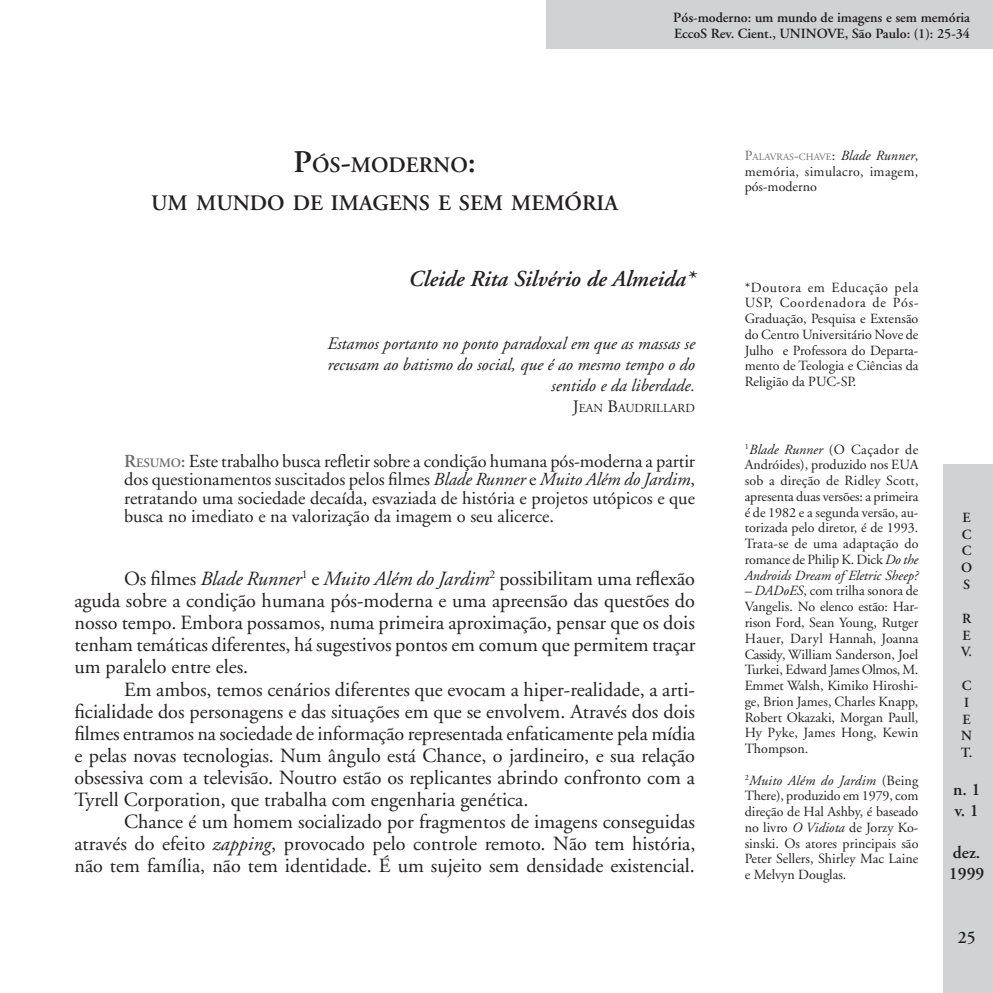
<style>
.page{position:relative;width:993px;height:993px;background:#fff}
.page>*{position:absolute;margin:0;border:0;box-sizing:border-box;transform-origin:0 0}
.t1{font:italic 600 22.75px "Adobe Garamond";color:#231f20}
.t2{font:600 22.05px/37.8px "Adobe Garamond";color:#231f20;text-align:center}
.t3{font:20.12px/22.1px "Adobe Garamond";color:#231f20;text-align:justify}
.t4{font:18.38px/18.4px "Adobe Garamond";color:#231f20;text-align:justify}
.t5{font:italic 17.5px/21px "Adobe Garamond";color:#231f20;text-align:right}
.t6{font:600 17.5px/21px "Adobe Garamond";color:#231f20}
.t7{font:14px/15.8px "Adobe Garamond";color:#231f20;text-align:justify}
.t8{font:600 14px/16.8px "Adobe Garamond";color:#231f20;text-align:justify}
.t9{font:14px/15.8px "Adobe Garamond";letter-spacing:.025em;color:#231f20}
.t10{font:12.25px "Adobe Garamond";color:#231f20}
.t11{font:9.8px "Adobe Garamond";letter-spacing:.01em;color:#6c6d70}
.s1{font-size:31.5px}
.s2{font-size:14px}
.s3{font-size:14px;color:#231f20}
.s4{font-style:italic;font-size:14px;color:#231f20}
.s5{font-size:17.5px}
.s6{font-weight:600;color:#6c6d70}
.s7{font-weight:600;font-size:12.95px;color:#6c6d70}
.s8{font-style:italic}
</style>
<div class="page">
<div style="left:942px;top:464px;width:50px;height:528px;background:#d1d2d4"></div>
<div style="left:546px;top:0;width:446px;height:48px;background:#d1d2d4"></div>
<p class="t2" style="left:151px;top:146px;width:468px"><span class="s1">P</span>ÓS<span class="s1">-</span>MODERNO<span class="s1">:<br></span>UM MUNDO DE IMAGENS E SEM MEMÓRIA</p>
<p class="t8" style="left:673px;top:10px;width:298px;line-height:15.8px">Pós-moderno: um mundo de imagens e sem memória<br>EccoS Rev. Cient., UNINOVE, São Paulo: (1): 25-34</p>
<p class="t11" style="left:744px;top:151px;width:175px"><span class="s2">P</span>ALAVRAS<span class="s2">-</span>CHAVE<span class="s3">:</span> <span class="s4">Blade Runner</span><span class="s3">,</span></p>
<p class="t9" style="left:744px;top:164px;width:175px">memória, simulacro, imagem, pós-moderno</p>
<p class="t1" style="left:408px;top:266px;width:288px">Cleide Rita Silvério de Almeida*</p>
<p class="t5" style="left:327px;top:333px;width:369px">Estamos portanto no ponto paradoxal em que as massas se recusam ao batismo do social, que é ao mesmo tempo o do sentido e da liberdade.</p>
<p class="t10" style="left:572px;top:401px;width:124px"><span class="s5">J</span>EAN <span class="s5">B</span>AUDRILLARD</p>
<p class="t4" style="left:124px;top:452px;width:572px"><span class="s6">R</span><span class="s7">ESUMO</span><span class="s6">:</span> Este trabalho busca refletir sobre a condição humana pós-moderna a partir dos questionamentos suscitados pelos filmes <span class="s8">Blade Runner</span> e <span class="s8">Muito Além do Jardim</span>, retratando uma sociedade decaída, esvaziada de história e projetos utópicos e que busca no imediato e na valorização da imagem o seu alicerce.</p>
<p class="t3" style="left:74px;top:568px;width:622px;text-indent:50px">Os filmes <span class="s8">Blade Runner</span><sup>1</sup> e <span class="s8">Muito Além do Jardim</span><sup>2</sup> possibilitam uma reflexão aguda sobre a condição humana pós-moderna e uma apreensão das questões do nosso tempo. Embora possamos, numa primeira aproximação, pensar que os dois tenham temáticas diferentes, há sugestivos pontos em comum que permitem traçar um paralelo entre eles.</p>
<p class="t3" style="left:74px;top:678px;width:622px;text-indent:50px">Em ambos, temos cenários diferentes que evocam a hiper-realidade, a arti&shy;ficialidade dos personagens e das situações em que se envolvem. Através dos dois filmes entramos na sociedade de informação representada enfaticamente pela mídia e pelas novas tecnologias. Num ângulo está Chance, o jardineiro, e sua relação obsessiva com a televisão. Noutro estão os replicantes abrindo confronto com a Tyrell Corporation, que trabalha com engenharia genética.</p>
<p class="t3" style="left:74px;top:810px;width:622px;text-indent:50px">Chance é um homem socializado por fragmentos de imagens conseguidas através do efeito <span class="s8">zapping</span>, provocado pelo controle remoto. Não tem história, não tem família, não tem identidade. É um sujeito sem densidade existencial.</p>
<p class="t7" style="left:744px;top:279px;width:175px">*Doutora em Educação pela USP, Coordenadora de Pós-Graduação, Pesquisa e Extensão do Centro Universitário Nove de Julho e Professora do Departa&shy;mento de Teologia e Ciências da Religião da PUC-SP.</p>
<p class="t7" style="left:744px;top:441px;width:175px"><sup>1</sup><span class="s8">Blade Runner</span> (O Caçador de Andróides), produzido nos EUA sob a direção de Ridley Scott, apresenta duas versões: a primeira é de 1982 e a segunda versão, au&shy;torizada pelo diretor, é de 1993.<br>Trata-se de uma adaptação do romance de Philip K. Dick <span class="s8">Do the Androids Dream of Eletric Sheep?</span></p>
<p class="t7" style="left:744px;top:583px;width:175px"><span class="s8">– DADoES</span>, com trilha sonora de Vangelis. No elenco estão: Har&shy;rison Ford, Sean Young, Rutger Hauer, Daryl Hannah, Joanna Cassidy, William Sanderson, Joel Turkei, Edward James Olmos, M.<br>Emmet Walsh, Kimiko Hiroshi&shy;ge, Brion James, Charles Knapp, Robert Okazaki, Morgan Paull, Hy Pyke, James Hong, Kewin Thompson.</p>
<p class="t7" style="left:744px;top:772px;width:175px"><sup>2</sup><span class="s8">Muito Além do Jardim</span> (Being There), produzido em 1979, com direção de Hal Ashby, é baseado no livro <span class="s8">O Vidiota</span> de Jorzy Ko&shy;sinski. Os atores principais são Peter Sellers, Shirley Mac Laine e Melvyn Douglas.</p>
<p class="t8" style="left:960px;top:509px;width:13px">E C C O S</p>
<p class="t8" style="left:960px;top:610px;width:12px">R E V.</p>
<p class="t8" style="left:960px;top:677px;width:13px;text-align:left">C<br>I<br>E<br>N<br>T.</p>
<p class="t6" style="left:952px;top:779px;width:29px">n. 1 v. 1</p>
<p class="t6" style="left:948px;top:842px;width:37px">dez.<br>1999</p>
<p class="t6" style="left:957px;top:927px;width:19px">25</p>
</div>
